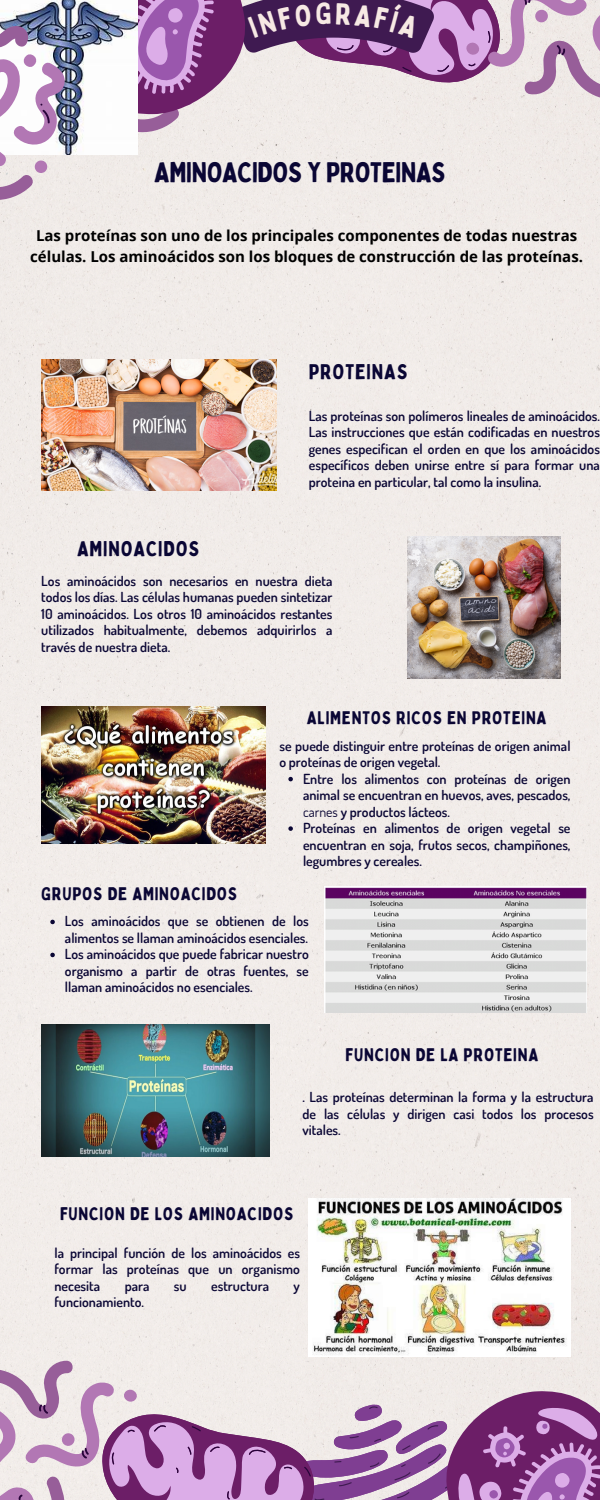
<style>
.page{position:relative;width:600px;height:1500px;background:#fff}
.page>*{position:absolute;margin:0;border:0;box-sizing:border-box;transform-origin:0 0}
.t1{font:28px "Bobby Jones";letter-spacing:-.01em;color:#0a0634}
.t2{font:21px "Bobby Jones";letter-spacing:.045em;color:#0a0634}
.t3{font:18px "Bobby Jones";letter-spacing:.045em;color:#0a0634}
.t4{font:700 15px/21px "Open Sans";color:#000;text-align:center}
.t5{font:600 13.9px/16.5px "Dosis";color:#0a0634;text-align:justify}
.s1{font-weight:400}
</style>
<div class="page">
<div style="left:0;top:256px;width:600px;height:1044px;background:#f1ece9"></div>
<svg style="left:0;top:1300px;width:600px;height:200px;background:#cfb4cc"></svg>
<img style="left:408px;top:536px;width:152px;height:143px">
<img style="left:41px;top:360px;width:235px;height:131px">
<img style="left:41px;top:706px;width:225px;height:138px">
<img style="left:324px;top:886px;width:263px;height:126px">
<img style="left:41px;top:1024px;width:228px;height:133px">
<img style="left:309px;top:1198px;width:262px;height:158px">
<svg style="left:288px;top:777px;width:5px;height:4px"></svg>
<svg style="left:288px;top:826px;width:5px;height:5px"></svg>
<svg style="left:50px;top:920px;width:5px;height:4px"></svg>
<svg style="left:50px;top:953px;width:5px;height:4px"></svg>
<svg style="left:0;top:0;width:600px;height:256px;background:#d4c4d2"></svg>
<p class="t1" style="left:154px;top:154px;width:293px">AMINOACIDOS Y PROTEINAS</p>
<p class="t4" style="left:30px;top:225px;width:554px">Las proteínas son uno de los principales componentes de todas nuestras células. Los aminoácidos son los bloques de construcción de las proteínas.</p>
<p class="t2" style="left:309px;top:358px;width:100px">PROTEINAS</p>
<h3 class="t5" style="left:309px;top:407px;width:293px">Las proteínas son polímeros lineales de aminoácidos.<br>Las instrucciones que están codificadas en nuestros genes especifican el orden en que los aminoácidos específicos deben unirse entre sí para formar una proteina en particular, tal como la insulina.</h3>
<p class="t2" style="left:77px;top:535px;width:124px">AMINOACIDOS</p>
<p class="t5" style="left:41px;top:572px;width:293px">Los aminoácidos son necesarios en nuestra dieta todos los días. Las células humanas pueden sintetizar 10 aminoácidos. Los otros 10 aminoácidos restantes utilizados habitualmente, debemos adquirirlos a través de nuestra dieta.</p>
<p class="t3" style="left:41px;top:882px;width:197px">GRUPOS DE AMINOACIDOS</p>
<p class="t3" style="left:307px;top:706px;width:241px">ALIMENTOS RICOS EN PROTEINA</p>
<p class="t5" style="left:279px;top:737px;width:293px">se puede distinguir entre proteínas de origen animal o proteínas de origen vegetal.</p>
<h3 class="t5" style="left:303px;top:770px;width:269px">Entre los alimentos con proteínas de origen animal se encuentran en huevos, aves, pescados, <span class="s1">carnes</span> y productos lácteos.</h3>
<h4 class="t5" style="left:303px;top:819px;width:269px">Proteínas en alimentos de origen vegetal se encuentran en soja, frutos secos, champiñones, legumbres y cereales.</h4>
<p class="t5" style="left:65px;top:913px;width:245px">Los aminoácidos que se obtienen de los alimentos se llaman aminoácidos esenciales.</p>
<h3 class="t5" style="left:65px;top:946px;width:245px">Los aminoácidos que puede fabricar nuestro organismo a partir de otras fuentes, se llaman aminoácidos no esenciales.</h3>
<h4 class="t3" style="left:346px;top:1043px;width:194px">FUNCION DE LA PROTEINA</h4>
<p class="t5" style="left:303px;top:1088px;width:293px">. Las proteínas determinan la forma y la estructura de las células y dirigen casi todos los procesos vitales.</p>
<p class="t3" style="left:60px;top:1202px;width:235px">FUNCION DE LOS AMINOACIDOS</p>
<h4 class="t5" style="left:54px;top:1244px;width:247px">la principal función de los aminoácidos es formar las proteínas que un organismo necesita</h4>
<h4 class="t5" style="left:125px;top:1277px;width:26px">para</h4>
<h4 class="t5" style="left:174px;top:1277px;width:14px">su</h4>
<h4 class="t5" style="left:211px;top:1277px;width:59px">estructura</h4>
<h4 class="t5" style="left:294px;top:1277px;width:8px">y</h4>
<h4 class="t5" style="left:54px;top:1294px;width:91px">funcionamiento.</h4>
</div>
